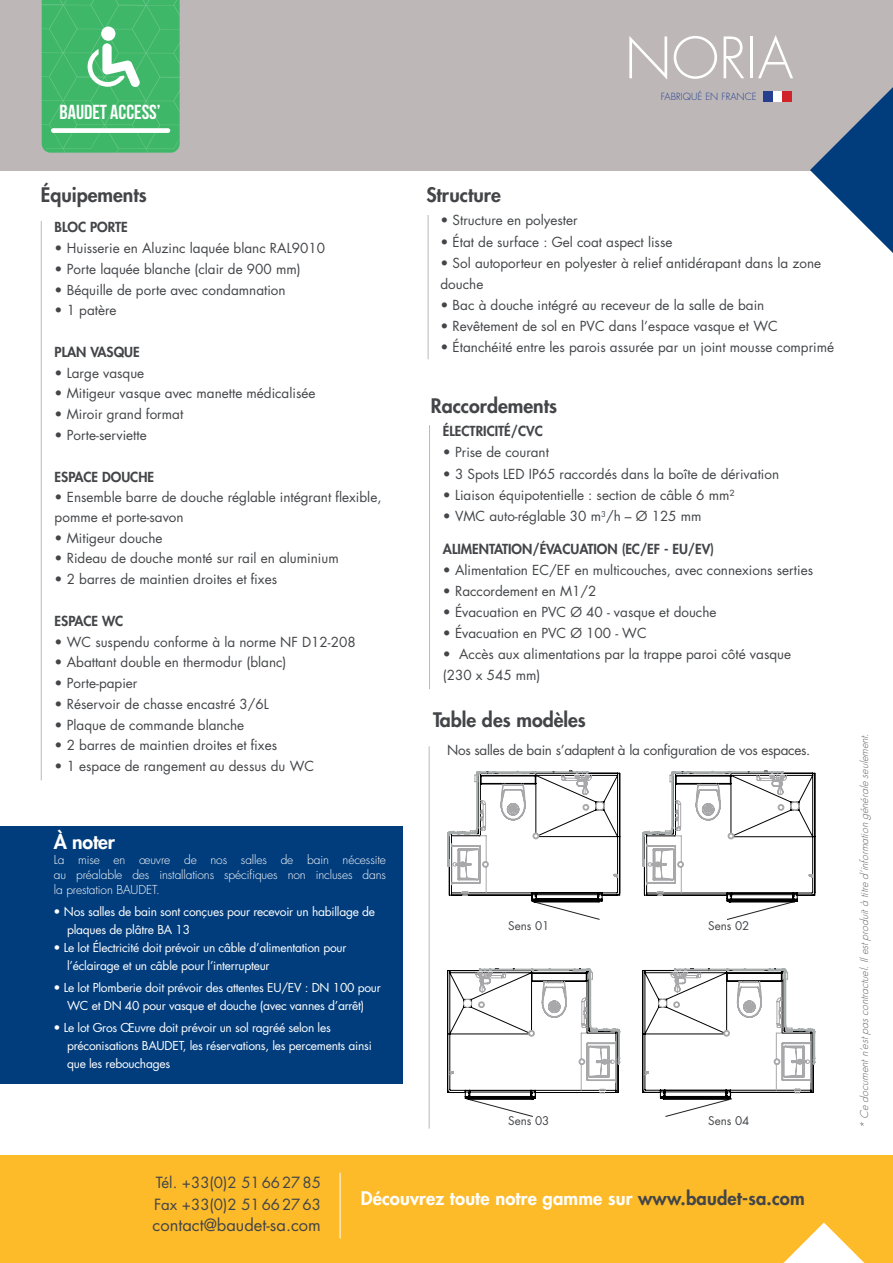
<style>
.page{position:relative;width:893px;height:1263px;background:#fff}
.page>*{position:absolute;margin:0;border:0;box-sizing:border-box;transform-origin:0 0}
.t1{font:300 55.5px "Futura Std";color:#fff}
.t2{font:20.25px "Bebas Neue";color:#fff}
.t3{font:800 19.5px "Futura Std";color:#434548}
.t4{font:800 19.5px "Futura Std";letter-spacing:-.01em;color:#fff}
.t5{font:800 18.3px "Futura Std";letter-spacing:.01em;color:#fff}
.t6{font:16.5px "Futura Std";color:#434548}
.t7{font:15px/21.8px "Futura Std";color:#434548}
.t8{font:13.5px/21px "Futura Std";color:#434548}
.t9{font:800 13.5px "Futura Std";color:#434548}
.t10{font:13.5px "Futura Std";letter-spacing:-.02em;color:#434548}
.t11{font:12px/18px "Futura Std";letter-spacing:-.02em;color:#fff}
.t12{font:300 12px/15px "Futura Std";letter-spacing:-.01em;color:#fff;text-align:justify}
.t13{font:11.7px "Futura Std";color:#434548}
.t14{font:italic 300 10.5px "Futura Std";color:#636366}
.t15{font:300 9.6px "Futura Std";color:#253f8e}
.s1{color:#434548}
</style>
<div class="page">
<div style="left:0;top:0;width:893px;height:170px;background:#bdb7b8"></div>
<svg style="left:810px;top:87px;width:83px;height:166px"></svg>
<div style="left:0;top:1155px;width:893px;height:108px;background:#fdbb2a"></div>
<svg style="left:783px;top:1222px;width:81px;height:41px"></svg>
<hr style="left:429px;top:425px;width:1px;height:264px;background:#bdb7b8">
<hr style="left:340px;top:1173px;width:1px;height:65px;background:#fff">
<div style="left:0;top:826px;width:403px;height:258px;background:#013d7d"></div>
<hr style="left:41px;top:221px;width:1px;height:559px;background:#bdb7b8">
<hr style="left:429px;top:746px;width:1px;height:383px;background:#bdb7b8">
<hr style="left:428px;top:215px;width:1px;height:144px;background:#bdb7b8">
<svg style="left:42px;top:0;width:138px;height:153px;background:#4cbb72"></svg>
<div style="left:51px;top:128px;width:119px;height:5px;background:#fff;border-radius:2px"></div>
<svg style="left:447px;top:770px;width:174px;height:150px"></svg>
<svg style="left:642px;top:770px;width:174px;height:150px"></svg>
<svg style="left:447px;top:968px;width:174px;height:149px"></svg>
<svg style="left:642px;top:968px;width:174px;height:149px"></svg>
<div style="left:763px;top:92px;width:10px;height:10px;background:#253f8e"></div>
<div style="left:782px;top:92px;width:10px;height:10px;background:#d1232a"></div>
<div style="left:773px;top:92px;width:9px;height:10px;background:#fff"></div>
<h1 class="t1" style="left:625px;top:24px;width:170px">NORIA</h1>
<h2 class="t2" style="left:59px;top:101px;width:103px">BAUDET ACCESS’</h2>
<h3 class="t3" style="left:41px;top:182px;width:107px">Équipements</h3>
<p class="t9" style="left:55px;top:219px;width:75px">BLOC PORTE</p>
<p class="t8" style="left:55px;top:238px;width:272px">• Huisserie en Aluzinc laquée blanc RAL9010</p>
<p class="t8" style="left:55px;top:258px;width:247px">• Porte laquée blanche (clair de 900 mm)</p>
<p class="t8" style="left:55px;top:279px;width:233px">• Béquille de porte avec condamnation</p>
<p class="t8" style="left:55px;top:300px;width:63px">• 1 patère</p>
<p class="t9" style="left:55px;top:343px;width:87px">PLAN VASQUE</p>
<p class="t8" style="left:55px;top:362px;width:91px">• Large vasque</p>
<p class="t8" style="left:55px;top:383px;width:262px">• Mitigeur vasque avec manette médicalisée</p>
<p class="t8" style="left:55px;top:404px;width:130px">• Miroir grand format</p>
<p class="t8" style="left:55px;top:425px;width:94px">• Porte-serviette</p>
<p class="t9" style="left:55px;top:468px;width:101px">ESPACE DOUCHE</p>
<p class="t8" style="left:55px;top:488px;width:328px;line-height:19.5px">• Ensemble barre de douche réglable intégrant flexible, pomme et porte-savon</p>
<p class="t8" style="left:55px;top:527px;width:109px">• Mitigeur douche</p>
<p class="t8" style="left:55px;top:548px;width:286px">• Rideau de douche monté sur rail en aluminium</p>
<p class="t8" style="left:55px;top:569px;width:224px">• 2 barres de maintien droites et fixes</p>
<p class="t9" style="left:55px;top:612px;width:70px">ESPACE WC</p>
<p class="t8" style="left:55px;top:631px;width:303px">• WC suspendu conforme à la norme NF D12-208</p>
<p class="t8" style="left:55px;top:652px;width:233px">• Abattant double en thermodur (blanc)</p>
<p class="t8" style="left:55px;top:673px;width:84px">• Porte-papier</p>
<p class="t8" style="left:55px;top:693px;width:216px">• Réservoir de chasse encastré 3/6L</p>
<p class="t8" style="left:55px;top:714px;width:191px">• Plaque de commande blanche</p>
<p class="t8" style="left:55px;top:735px;width:224px">• 2 barres de maintien droites et fixes</p>
<p class="t8" style="left:55px;top:756px;width:261px">• 1 espace de rangement au dessus du WC</p>
<h3 class="t4" style="left:54px;top:830px;width:63px">À noter</h3>
<p class="t12" style="left:54px;top:853px;width:334px">La mise en œuvre de nos salles de bain nécessite au préalable des installations spécifiques non incluses dans la prestation BAUDET.</p>
<p class="t11" style="left:67px;top:902px;width:309px;text-indent:-14px">• Nos salles de bain sont conçues pour recevoir un habillage de plaques de plâtre BA 13</p>
<p class="t11" style="left:67px;top:938px;width:281px;text-indent:-14px">• Le lot Électricité doit prévoir un câble d’alimentation pour l’éclairage et un câble pour l’interrupteur</p>
<p class="t11" style="left:54px;top:979px;width:329px;text-align:center">• Le lot Plomberie doit prévoir des attentes EU/EV : DN 100 pour<br>WC et DN 40 pour vasque et douche (avec vannes d’arrêt)</p>
<p class="t11" style="left:67px;top:1019px;width:306px;text-indent:-14px">• Le lot Gros Œuvre doit prévoir un sol ragréé selon les préconisations BAUDET, les réservations, les percements ainsi que les rebouchages</p>
<p class="t15" style="left:661px;top:91px;width:97px">FABRIQUÉ EN FRANCE</p>
<h3 class="t3" style="left:426px;top:182px;width:76px">Structure</h3>
<p class="t8" style="left:440px;top:210px;width:139px">• Structure en polyester</p>
<p class="t8" style="left:440px;top:232px;width:233px">• État de surface : Gel coat aspect lisse</p>
<p class="t8" style="left:440px;top:253px;width:382px">• Sol autoporteur en polyester à relief antidérapant dans la zone douche</p>
<p class="t8" style="left:440px;top:295px;width:325px">• Bac à douche intégré au receveur de la salle de bain</p>
<p class="t8" style="left:440px;top:316px;width:339px">• Revêtement de sol en PVC dans l’espace vasque et WC</p>
<p class="t8" style="left:440px;top:337px;width:395px">• Étanchéité entre les parois assurée par un joint mousse comprimé</p>
<h3 class="t3" style="left:431px;top:393px;width:128px">Raccordements</h3>
<p class="t9" style="left:443px;top:423px;width:102px">ÉLECTRICITÉ/CVC</p>
<p class="t8" style="left:443px;top:442px;width:108px">• Prise de courant</p>
<p class="t8" style="left:443px;top:464px;width:338px">• 3 Spots LED IP65 raccordés dans la boîte de dérivation</p>
<p class="t8" style="left:443px;top:485px;width:293px">• Liaison équipotentielle : section de câble 6 mm²</p>
<p class="t8" style="left:443px;top:506px;width:260px">• VMC auto-réglable 30 m<sup>3</sup>/h – Ø 125 mm</p>
<p class="t9" style="left:443px;top:541px;width:273px">ALIMENTATION/ÉVACUATION (EC/EF - EU/EV)</p>
<p class="t8" style="left:443px;top:560px;width:372px">• Alimentation EC/EF en multicouches, avec connexions serties</p>
<p class="t8" style="left:443px;top:581px;width:155px">• Raccordement en M1/2</p>
<p class="t8" style="left:443px;top:602px;width:275px">• Évacuation en PVC Ø 40 - vasque et douche</p>
<p class="t8" style="left:443px;top:623px;width:205px">• Évacuation en PVC Ø 100 - WC</p>
<p class="t8" style="left:443px;top:644px;width:350px">• Accès aux alimentations par la trappe paroi côté vasque (230 x 545 mm)</p>
<h3 class="t3" style="left:433px;top:708px;width:154px">Table des modèles</h3>
<p class="t10" style="left:447px;top:742px;width:365px">Nos salles de bain s’adaptent à la configuration de vos espaces.</p>
<p class="t13" style="left:508px;top:918px;width:43px">Sens 01</p>
<p class="t13" style="left:708px;top:918px;width:43px">Sens 02</p>
<p class="t13" style="left:508px;top:1113px;width:43px">Sens 03</p>
<p class="t13" style="left:708px;top:1113px;width:43px">Sens 04</p>
<p class="t7" style="left:154px;top:1171px;width:168px">Tél. +33(0)2 51662785<br>Fax +33(0)2 51662763</p>
<p class="t6" style="left:153px;top:1215px;width:170px">contact@baudet-sa.com</p>
<h3 class="t5" style="left:361px;top:1186px;width:446px">Découvrez toute notre gamme sur <span class="s1">www.baudet-sa.com</span></h3>
<p class="t14" style="left:858px;top:1129px;width:400px;rotate:-90deg">*Cedocumentn’estpascontractuel.Ilestproduitàtitred’informationgénéraleseulement.</p>
</div>
